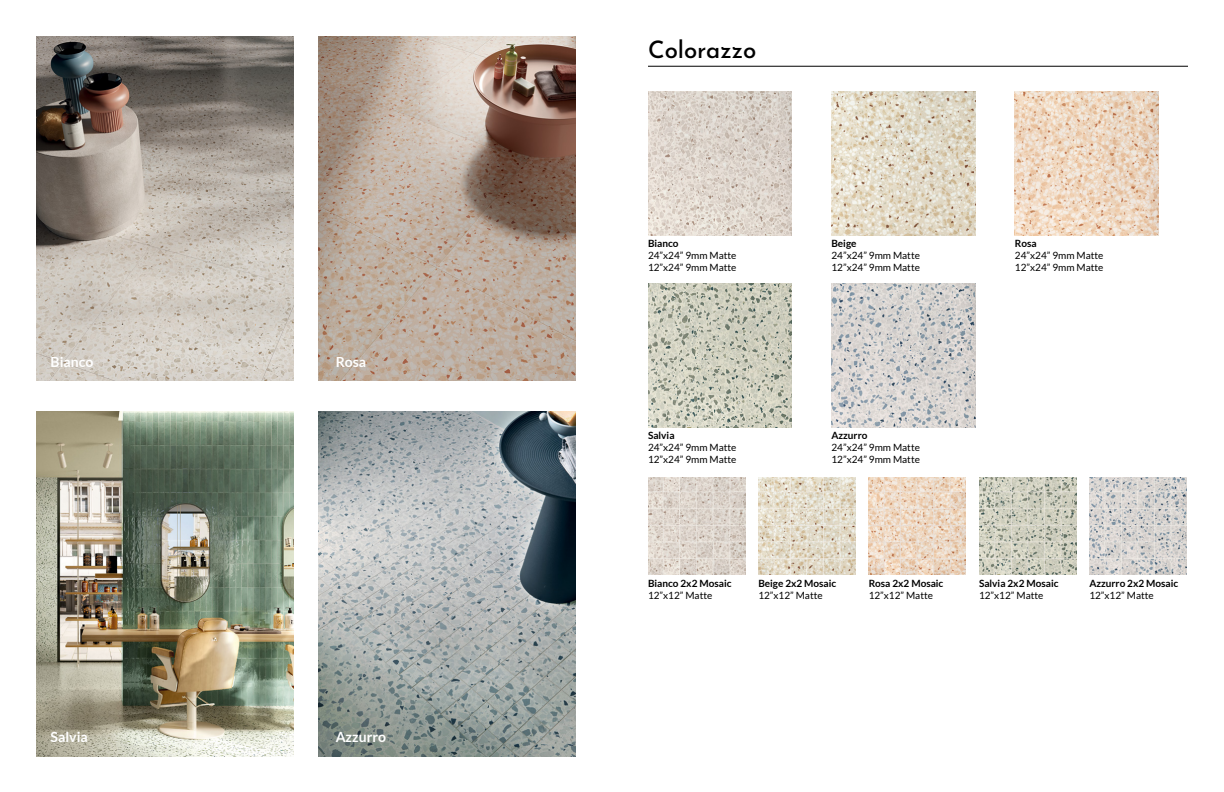
<style>
.page{position:relative;width:1224px;height:792px;background:#fff}
.page>*{position:absolute;margin:0;border:0;box-sizing:border-box;transform-origin:0 0}
.t1{font:500 24px "Josefin Sans";color:#000}
.t2{font:700 14px "Lato";color:#fff}
.t3{font:10px/12px "Lato";color:#000}
.t4{font:700 10px "Lato";color:#000}
</style>
<div class="page">
<img style="left:648px;top:91px;width:144px;height:144px">
<img style="left:648px;top:477px;width:97px;height:98px">
<img style="left:869px;top:477px;width:97px;height:98px">
<img style="left:758px;top:477px;width:98px;height:98px">
<img style="left:979px;top:477px;width:97px;height:98px">
<img style="left:1089px;top:477px;width:98px;height:98px">
<img style="left:648px;top:283px;width:144px;height:144px">
<img style="left:831px;top:91px;width:144px;height:144px">
<img style="left:831px;top:283px;width:144px;height:144px">
<img style="left:1015px;top:91px;width:144px;height:144px">
<hr style="left:648px;top:66px;width:540px;height:1px;background:#000">
<img style="left:36px;top:36px;width:257px;height:345px">
<img style="left:36px;top:412px;width:257px;height:344px">
<img style="left:319px;top:36px;width:257px;height:345px">
<img style="left:319px;top:412px;width:257px;height:344px">
<h2 class="t2" style="left:51px;top:354px;width:44px">Bianco</h2>
<h2 class="t2" style="left:336px;top:354px;width:32px">Rosa</h2>
<h2 class="t2" style="left:51px;top:729px;width:39px">Salvia</h2>
<h2 class="t2" style="left:336px;top:729px;width:52px">Azzurro</h2>
<h1 class="t1" style="left:648px;top:29px;width:110px">Colorazzo</h1>
<p class="t4" style="left:648px;top:238px;width:32px">Bianco</p>
<p class="t3" style="left:648px;top:249px;width:90px">24”x24” 9mm Matte<br>12”x24” 9mm Matte</p>
<p class="t4" style="left:831px;top:238px;width:27px">Beige</p>
<p class="t3" style="left:831px;top:249px;width:90px">24”x24” 9mm Matte<br>12”x24” 9mm Matte</p>
<p class="t4" style="left:1015px;top:238px;width:23px">Rosa</p>
<p class="t3" style="left:1015px;top:249px;width:90px">24”x24” 9mm Matte<br>12”x24” 9mm Matte</p>
<p class="t4" style="left:648px;top:430px;width:28px">Salvia</p>
<p class="t3" style="left:648px;top:442px;width:90px">24”x24” 9mm Matte<br>12”x24” 9mm Matte</p>
<p class="t4" style="left:831px;top:430px;width:37px">Azzurro</p>
<p class="t3" style="left:831px;top:442px;width:90px">24”x24” 9mm Matte<br>12”x24” 9mm Matte</p>
<p class="t4" style="left:648px;top:578px;width:85px">Bianco 2x2 Mosaic</p>
<p class="t3" style="left:648px;top:589px;width:66px">12”x12” Matte</p>
<p class="t4" style="left:758px;top:578px;width:79px">Beige 2x2 Mosaic</p>
<p class="t3" style="left:758px;top:589px;width:66px">12”x12” Matte</p>
<p class="t4" style="left:869px;top:578px;width:76px">Rosa 2x2 Mosaic</p>
<p class="t3" style="left:869px;top:589px;width:66px">12”x12” Matte</p>
<p class="t4" style="left:979px;top:578px;width:81px">Salvia 2x2 Mosaic</p>
<p class="t3" style="left:979px;top:589px;width:66px">12”x12” Matte</p>
<p class="t4" style="left:1089px;top:578px;width:90px">Azzurro 2x2 Mosaic</p>
<p class="t3" style="left:1089px;top:589px;width:66px">12”x12” Matte</p>
</div>
